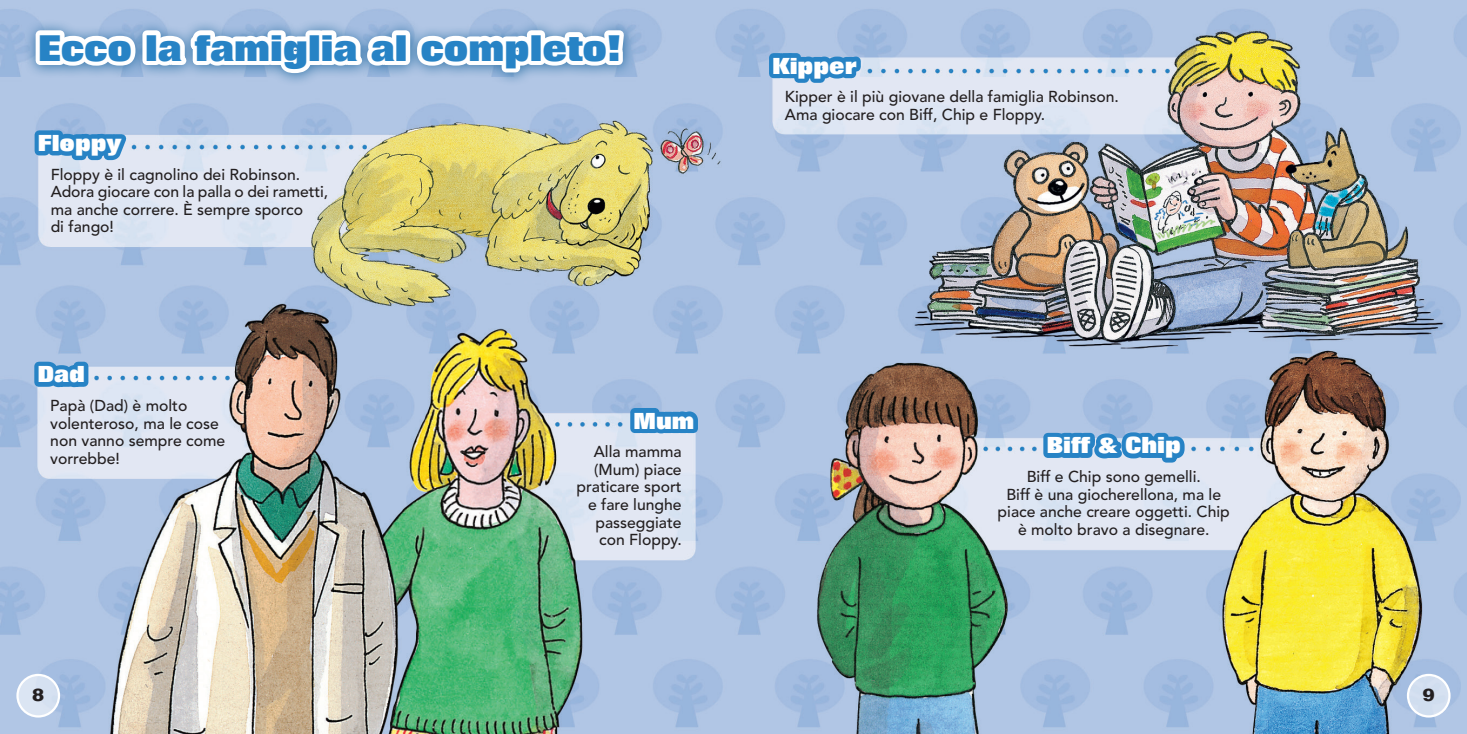
<style>
.page{position:relative;width:1467px;height:734px;background:#fff}
.page>*{position:absolute;margin:0;border:0;box-sizing:border-box;transform-origin:0 0}
.t1{font:800 36px "Folio LT";color:#2783c5}
.t2{font:800 22.5px "Folio LT";color:#fff}
.t3{font:700 18px "Folio LT";color:#231f20}
.t4{font:500 15.75px/17.6px "Avenir LT";color:#231f20}
</style>
<div class="page">
<img style="left:0;top:0;width:1467px;height:733px">
<svg style="left:765px;top:22px;width:100px;height:86px;background:#9bbee0"></svg>
<svg style="left:30px;top:107px;width:105px;height:145px;background:#b6cde7"></svg>
<svg style="left:1039px;top:409px;width:150px;height:81px;background:#9dbfe1"></svg>
<svg style="left:30px;top:313px;width:63px;height:101px;background:#9cbde0"></svg>
<svg style="left:626px;top:323px;width:76px;height:228px;background:#b9cee8"></svg>
<div style="left:24px;top:18px;width:613px;height:68px;background:#1e699f;opacity:.85"></div>
<svg style="left:31px;top:26px;width:109px;height:44px"></svg>
<div style="left:142px;top:30px;width:19px;height:35px;border:9px solid #fff"></div>
<svg style="left:150px;top:0;width:254px;height:87px"></svg>
<div style="left:392px;top:30px;width:18px;height:35px;border:9px solid #fff"></div>
<svg style="left:413px;top:15px;width:216px;height:70px"></svg>
<svg style="left:18px;top:674px;width:41px;height:42px"></svg>
<div style="left:16px;top:673px;width:44px;height:44px;border:2px solid #fff;border-radius:50%"></div>
<svg style="left:1408px;top:674px;width:41px;height:42px"></svg>
<div style="left:1407px;top:673px;width:44px;height:44px;border:2px solid #fff;border-radius:50%"></div>
<h1 class="t1" style="left:38px;top:27px;width:584px">Ecco la famiglia al completo!</h1>
<h2 class="t2" style="left:38px;top:130px;width:85px">Floppy</h2>
<p class="t4" style="left:51px;top:166px;width:279px">Floppy è il cagnolino dei Robinson.<br>Adora giocare con la palla o dei rametti, ma anche correre. È sempre sporco<br>di fango!</p>
<h2 class="t2" style="left:38px;top:361px;width:49px">Dad</h2>
<p class="t4" style="left:50px;top:397px;width:177px">Papà (Dad) è molto volenteroso, ma le cose non vanno sempre come vorrebbe!</p>
<h2 class="t2" style="left:634px;top:408px;width:62px">Mum</h2>
<p class="t4" style="left:576px;top:443px;width:107px;text-align:right">Alla mamma (Mum) piace praticare sport e fare lunghe passeggiate con Floppy.</p>
<h2 class="t2" style="left:772px;top:53px;width:86px">Kipper</h2>
<p class="t4" style="left:785px;top:89px;width:335px">Kipper è il più giovane della famiglia Robinson.<br>Ama giocare con Biff, Chip e Floppy.</p>
<h2 class="t2" style="left:1046px;top:432px;width:136px">Biff &amp; Chip</h2>
<p class="t4" style="left:998px;top:468px;width:234px;text-align:center">Biff e Chip sono gemelli.<br>Biff è una giocherellona, ma le piace anche creare oggetti. Chip è molto bravo a disegnare.</p>
<p class="t3" style="left:32px;top:683px;width:14px">8</p>
<p class="t3" style="left:1423px;top:683px;width:14px">9</p>
</div>
